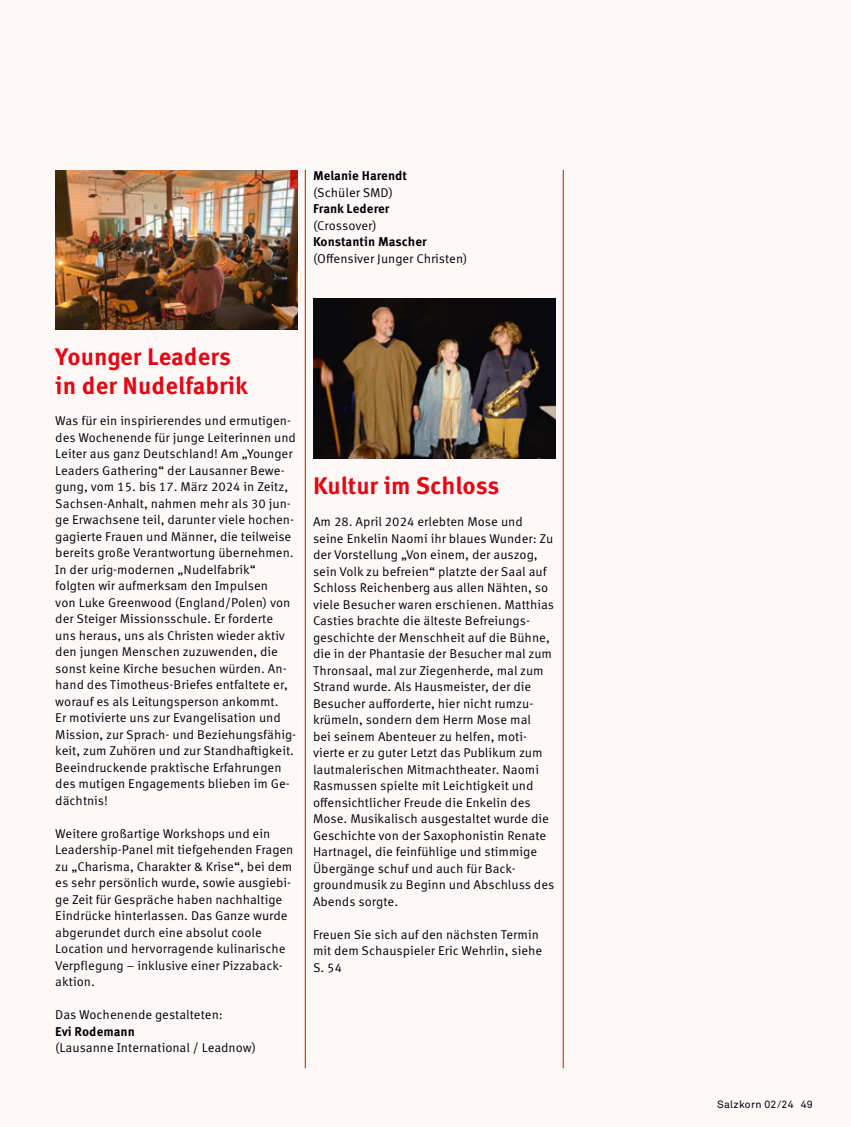
<style>
.page{position:relative;width:851px;height:1127px;background:#fff}
.page>*{position:absolute;margin:0;border:0;box-sizing:border-box;transform-origin:0 0}
.t1{font:700 24px/28.5px "Meta Correspondence Pro";color:#e30613}
.t2{font:12.75px/16.5px "Meta Correspondence Pro";color:#000}
.t3{font:700 12.75px "Meta Correspondence Pro";color:#000}
.t4{font:10.5px "Akkurat Std";letter-spacing:.025em;color:#000}
</style>
<div class="page">
<div style="left:0;top:0;width:850px;height:1127px;background:#fef8f8"></div>
<img style="left:55px;top:170px;width:243px;height:159px">
<hr style="left:305px;top:170px;width:1px;height:898px;background:#e30613">
<img style="left:313px;top:299px;width:242px;height:159px">
<hr style="left:563px;top:170px;width:1px;height:898px;background:#e30613">
<p class="t3" style="left:313px;top:166px;width:96px">Melanie Harendt</p>
<p class="t2" style="left:313px;top:183px;width:82px">(Schüler SMD)</p>
<p class="t3" style="left:313px;top:199px;width:78px">Frank Lederer</p>
<p class="t2" style="left:313px;top:216px;width:65px">(Crossover)</p>
<p class="t3" style="left:313px;top:232px;width:115px">Konstantin Mascher</p>
<p class="t2" style="left:313px;top:249px;width:156px">(Offensiver Junger Christen)</p>
<h1 class="t1" style="left:55px;top:341px;width:194px">Younger Leaders in der Nudelfabrik</h1>
<p class="t2" style="left:55px;top:412px;width:242px">Was für ein inspirierendes und ermutigen&shy;des Wochenende für junge Leiterinnen und Leiter aus ganz Deutschland! Am „Younger Leaders Gathering“ der Lausanner Bewe&shy;gung, vom 15. bis 17. März 2024 in Zeitz, Sachsen-Anhalt, nahmen mehr als 30 jun&shy;ge Erwachsene teil, darunter viele hochen&shy;gagierte Frauen und Männer, die teilweise bereits große Verantwortung übernehmen.<br>In der urig-modernen „Nudelfabrik“ folgten wir aufmerksam den Impulsen<br>von Luke Greenwood (England/Polen) von der Steiger Missionsschule. Er forderte uns heraus, uns als Christen wieder aktiv den jungen Menschen zuzuwenden, die sonst keine Kirche besuchen würden. An&shy;hand des Timotheus-Briefes entfaltete er, worauf es als Leitungsperson ankommt.<br>Er motivierte uns zur Evangelisation und Mission, zur Sprach- und Beziehungsfähig&shy;keit, zum Zuhören und zur Standhaftigkeit.<br>Beeindruckende praktische Erfahrungen des mutigen Engagements blieben im Ge&shy;dächtnis!</p>
<p class="t2" style="left:55px;top:824px;width:239px">Weitere großartige Workshops und ein Leadership-Panel mit tiefgehenden Fragen zu „Charisma, Charakter &amp; Krise“, bei dem es sehr persönlich wurde, sowie ausgiebi&shy;ge Zeit für Gespräche haben nachhaltige Eindrücke hinterlassen. Das Ganze wurde abgerundet durch eine absolut coole Location und hervorragende kulinarische Verpflegung – inklusive einer Pizzaback&shy;aktion.</p>
<p class="t2" style="left:55px;top:1006px;width:169px">Das Wochenende gestalteten:</p>
<p class="t3" style="left:55px;top:1021px;width:81px">Evi Rodemann</p>
<p class="t2" style="left:55px;top:1039px;width:202px">(Lausanne International / Leadnow)</p>
<h1 class="t1" style="left:313px;top:470px;width:188px">Kultur im Schloss</h1>
<p class="t2" style="left:313px;top:512px;width:243px">Am 28. April 2024 erlebten Mose und seine Enkelin Naomi ihr blaues Wunder: Zu der Vorstellung „Von einem, der auszog, sein Volk zu befreien“ platzte der Saal auf Schloss Reichenberg aus allen Nähten, so viele Besucher waren erschienen. Matthias Casties brachte die älteste Befreiungs&shy;geschichte der Menschheit auf die Bühne, die in der Phantasie der Besucher mal zum Thronsaal, mal zur Ziegenherde, mal zum Strand wurde. Als Hausmeister, der die Besucher aufforderte, hier nicht rumzu&shy;krümeln, sondern dem Herrn Mose mal<br>bei seinem Abenteuer zu helfen, moti&shy;vierte er zu guter Letzt das Publikum zum lautmalerischen Mitmachtheater. Naomi Rasmussen spielte mit Leichtigkeit und offensichtlicher Freude die Enkelin des Mose. Musikalisch ausgestaltet wurde die Geschichte von der Saxophonistin Renate Hartnagel, die feinfühlige und stimmige Übergänge schuf und auch für Back&shy;groundmusik zu Beginn und Abschluss des Abends sorgte.</p>
<p class="t2" style="left:313px;top:925px;width:231px">Freuen Sie sich auf den nächsten Termin mit dem Schauspieler Eric Wehrlin, siehe<br>S. 54</p>
<p class="t4" style="left:717px;top:1098px;width:78px">Salzkorn 02/24</p>
<p class="t4" style="left:800px;top:1098px;width:13px">49</p>
</div>
